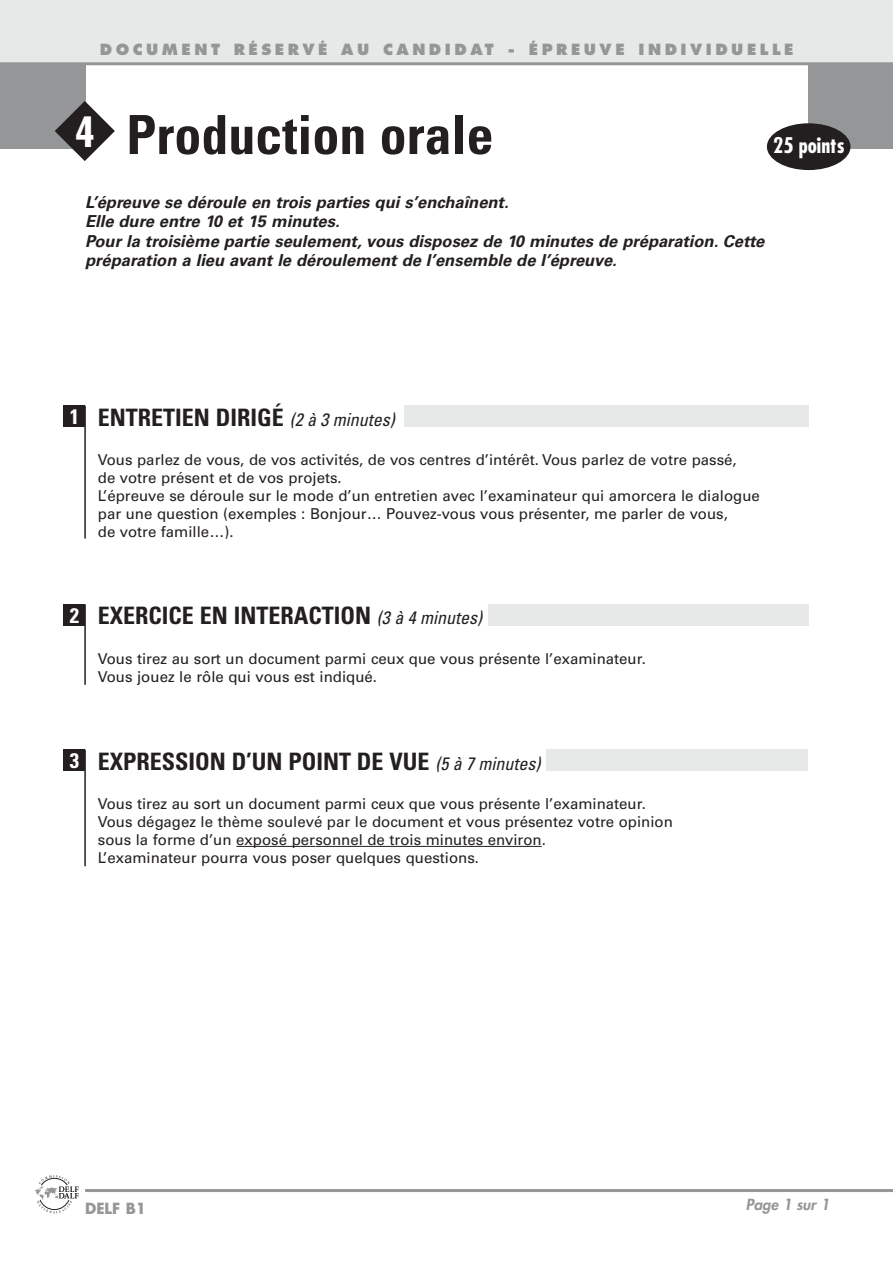
<style>
.page{position:relative;width:893px;height:1263px;background:#fff}
.page>*{position:absolute;margin:0;border:0;box-sizing:border-box;transform-origin:0 0}
.t1{font:700 condensed 54px "Univers";color:#231f20}
.t2{font:700 condensed 24px "Univers";color:#231f20}
.t3{font:700 condensed 21px "Futura";color:#fff}
.t4{font:700 condensed 21px "Univers";color:#fff}
.t5{font:italic 700 16.5px/19.5px "Univers";color:#231f20}
.t6{font:15px/18px "Univers";color:#231f20}
.t7{font:800 15px "Futura";letter-spacing:.235em;color:#949698}
.t8{font:italic 800 15px "Futura";color:#949698}
.t9{font:700 15px "Futura";color:#949698}
.s1{font-family:"Futura";font-size:40.65px;color:#fff}
.s2{font-weight:400;font-style:italic;font-size:18px}
</style>
<div class="page">
<div style="left:808px;top:64px;width:84px;height:85px;background:#949698"></div>
<div style="left:0;top:64px;width:85px;height:85px;background:#949698"></div>
<svg style="left:55px;top:101px;width:60px;height:60px"></svg>
<div style="left:0;top:0;width:892px;height:64px;background:#e7e8e8"></div>
<hr style="left:85px;top:1189px;width:807px;height:3px;background:#949698">
<hr style="left:0;top:62px;width:892px;height:3px;background:#949698">
<svg style="left:34px;top:1175px;width:45px;height:39px"></svg>
<div style="left:404px;top:406px;width:404px;height:21px;background:#e7e8e8"></div>
<div style="left:64px;top:406px;width:21px;height:21px;background:#231f20"></div>
<hr style="left:84px;top:406px;width:2px;height:132px;background:#231f20">
<div style="left:488px;top:604px;width:320px;height:22px;background:#e7e8e8"></div>
<div style="left:64px;top:604px;width:21px;height:22px;background:#231f20"></div>
<hr style="left:84px;top:604px;width:2px;height:81px;background:#231f20">
<div style="left:546px;top:750px;width:262px;height:21px;background:#e7e8e8"></div>
<div style="left:64px;top:750px;width:21px;height:21px;background:#231f20"></div>
<hr style="left:84px;top:750px;width:2px;height:116px;background:#231f20">
<hr style="left:236px;top:846px;width:79px;height:1px;background:#231f20">
<hr style="left:315px;top:846px;width:190px;height:1px;background:#231f20">
<hr style="left:505px;top:846px;width:36px;height:1px;background:#231f20">
<div style="left:766px;top:123px;width:84px;height:47px;background:#231f20;border-radius:50%"></div>
<p class="t7" style="left:100px;top:43px;width:695px">DOCUMENT RÉSERVÉ AU CANDIDAT - ÉPREUVE INDIVIDUELLE</p>
<h1 class="t1" style="left:75px;top:115px;width:420px"><span class="s1">4</span> Production orale</h1>
<h3 class="t3" style="left:773px;top:136px;width:73px">25 points</h3>
<p class="t5" style="left:85px;top:193px;width:680px">L’épreuve se déroule en trois parties qui s’enchaînent.<br>Elle dure entre 10 et 15 minutes.<br>Pour la troisième partie seulement, vous disposez de 10 minutes de préparation. Cette préparation a lieu avant le déroulement de l’ensemble de l’épreuve.</p>
<h3 class="t4" style="left:70px;top:409px;width:11px">1</h3>
<h2 class="t2" style="left:98px;top:409px;width:298px">ENTRETIEN DIRIGÉ <span class="s2">(2 à 3 minutes)</span></h2>
<p class="t6" style="left:98px;top:452px;width:663px">Vous parlez de vous, de vos activités, de vos centres d’intérêt. Vous parlez de votre passé,<br>de votre présent et de vos projets.<br>L’épreuve se déroule sur le mode d’un entretien avec l’examinateur qui amorcera le dialogue par une question (exemples : Bonjour… Pouvez-vous vous présenter, me parler de vous,<br>de votre famille…).</p>
<h3 class="t4" style="left:70px;top:607px;width:11px">2</h3>
<h2 class="t2" style="left:98px;top:607px;width:386px">EXERCICE EN INTERACTION <span class="s2">(3 à 4 minutes)</span></h2>
<p class="t6" style="left:98px;top:651px;width:549px">Vous tirez au sort un document parmi ceux que vous présente l’examinateur.<br>Vous jouez le rôle qui vous est indiqué.</p>
<h3 class="t4" style="left:70px;top:753px;width:11px">3</h3>
<h2 class="t2" style="left:98px;top:752px;width:444px">EXPRESSION D’UN POINT DE VUE <span class="s2">(5 à 7 minutes)</span></h2>
<p class="t6" style="left:98px;top:796px;width:576px">Vous tirez au sort un document parmi ceux que vous présente l’examinateur.<br>Vous dégagez le thème soulevé par le document et vous présentez votre opinion sous la forme d’un exposé personnel de trois minutes environ.<br>L’examinateur pourra vous poser quelques questions.</p>
<p class="t9" style="left:85px;top:1201px;width:63px">DELF B1</p>
<p class="t8" style="left:745px;top:1198px;width:85px">Page 1 sur 1</p>
</div>
